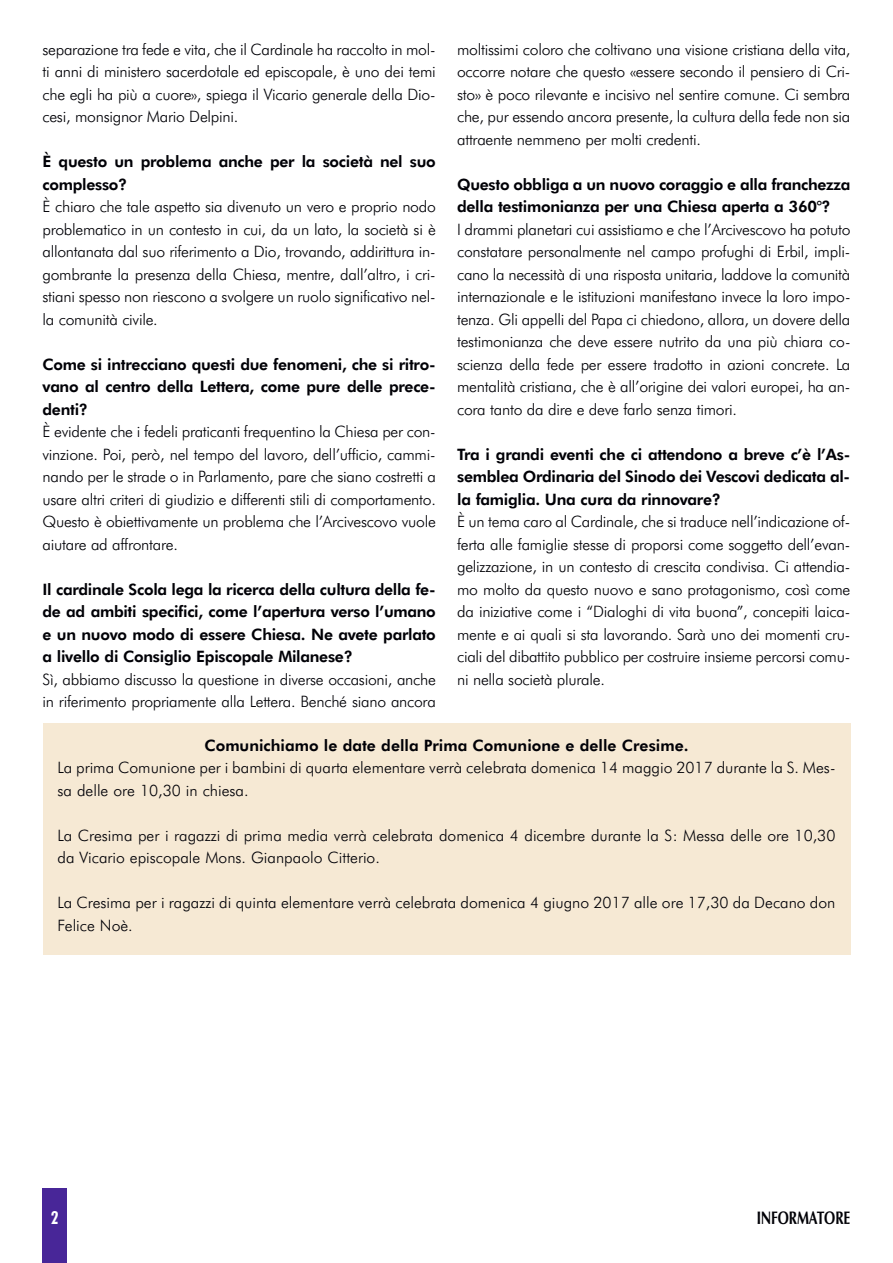
<style>
.page{position:relative;width:893px;height:1263px;background:#fff}
.page>*{position:absolute;margin:0;border:0;box-sizing:border-box;transform-origin:0 0}
.t1{font:700 18.15px "Zapf Humanist 601 BT";color:#000006;scale:.74 1}
.t2{font:700 condensed 18px "Futura BT";color:#fff}
.t3{font:300 15.75px/22.5px "Futura BT";letter-spacing:-.015em;color:#000006;text-align:justify}
.t4{font:800 15.75px/22.5px "Futura BT";letter-spacing:-.02em;color:#000006;text-align:justify}
.t5{font:800 15.75px "Futura BT";color:#000006}
</style>
<div class="page">
<div style="left:43px;top:1188px;width:24px;height:75px;background:#482698"></div>
<div style="left:43px;top:723px;width:807px;height:232px;background:#f6e9d4"></div>
<p class="t3" style="left:43px;top:38px;width:395px">separazione tra fede e vita, che il Cardinale ha raccolto in mol&shy;ti anni di ministero sacerdotale ed episcopale, è uno dei temi che egli ha più a cuore», spiega il Vicario generale della Dio&shy;cesi, monsignor Mario Delpini.</p>
<p class="t4" style="left:43px;top:150px;width:395px">È questo un problema anche per la società nel suo complesso?</p>
<p class="t3" style="left:43px;top:195px;width:395px">È chiaro che tale aspetto sia divenuto un vero e proprio nodo problematico in un contesto in cui, da un lato, la società si è allontanata dal suo riferimento a Dio, trovando, addirittura in&shy;gombrante la presenza della Chiesa, mentre, dall’altro, i cri&shy;stiani spesso non riescono a svolgere un ruolo significativo nel&shy;la comunità civile.</p>
<p class="t4" style="left:43px;top:353px;width:395px">Come si intrecciano questi due fenomeni, che si ritro&shy;vano al centro della Lettera, come pure delle prece&shy;denti?</p>
<p class="t3" style="left:43px;top:420px;width:395px">È evidente che i fedeli praticanti frequentino la Chiesa per con&shy;vinzione. Poi, però, nel tempo del lavoro, dell’ufficio, cammi&shy;nando per le strade o in Parlamento, pare che siano costretti a usare altri criteri di giudizio e differenti stili di comportamento.<br>Questo è obiettivamente un problema che l’Arcivescovo vuole aiutare ad affrontare.</p>
<p class="t4" style="left:43px;top:578px;width:395px">Il cardinale Scola lega la ricerca della cultura della fe&shy;de ad ambiti specifici, come l’apertura verso l’umano e un nuovo modo di essere Chiesa. Ne avete parlato a livello di Consiglio Episcopale Milanese?</p>
<p class="t3" style="left:43px;top:668px;width:395px">Sì, abbiamo discusso la questione in diverse occasioni, anche in riferimento propriamente alla Lettera. Benché siano ancora</p>
<p class="t3" style="left:457px;top:38px;width:395px">moltissimi coloro che coltivano una visione cristiana della vita, occorre notare che questo «essere secondo il pensiero di Cri&shy;sto» è poco rilevante e incisivo nel sentire comune. Ci sembra che, pur essendo ancora presente, la cultura della fede non sia attraente nemmeno per molti credenti.</p>
<p class="t4" style="left:457px;top:173px;width:395px">Questo obbliga a un nuovo coraggio e alla franchezza della testimonianza per una Chiesa aperta a 360°?</p>
<p class="t3" style="left:457px;top:218px;width:395px">I drammi planetari cui assistiamo e che l’Arcivescovo ha potuto constatare personalmente nel campo profughi di Erbil, impli&shy;cano la necessità di una risposta unitaria, laddove la comunità internazionale e le istituzioni manifestano invece la loro impo&shy;tenza. Gli appelli del Papa ci chiedono, allora, un dovere della testimonianza che deve essere nutrito da una più chiara co&shy;scienza della fede per essere tradotto in azioni concrete. La mentalità cristiana, che è all’origine dei valori europei, ha an&shy;cora tanto da dire e deve farlo senza timori.</p>
<p class="t4" style="left:457px;top:443px;width:395px">Tra i grandi eventi che ci attendono a breve c’è l’As&shy;semblea Ordinaria del Sinodo dei Vescovi dedicata al&shy;la famiglia. Una cura da rinnovare?</p>
<p class="t3" style="left:457px;top:510px;width:395px">È un tema caro al Cardinale, che si traduce nell’indicazione of&shy;ferta alle famiglie stesse di proporsi come soggetto dell’evan&shy;gelizzazione, in un contesto di crescita condivisa. Ci attendia&shy;mo molto da questo nuovo e sano protagonismo, così come da iniziative come i “Dialoghi di vita buona”, concepiti laica&shy;mente e ai quali si sta lavorando. Sarà uno dei momenti cru&shy;ciali del dibattito pubblico per costruire insieme percorsi comu&shy;ni nella società plurale.</p>
<p class="t5" style="left:204px;top:736px;width:486px">Comunichiamo le date della Prima Comunione e delle Cresime.</p>
<p class="t3" style="left:58px;top:756px;width:780px">La prima Comunione per i bambini di quarta elementare verrà celebrata domenica 14 maggio 2017 durante la S. Mes&shy;sa delle ore 10,30 in chiesa.</p>
<p class="t3" style="left:58px;top:824px;width:779px">La Cresima per i ragazzi di prima media verrà celebrata domenica 4 dicembre durante la S: Messa delle ore 10,30 da Vicario episcopale Mons. Gianpaolo Citterio.</p>
<p class="t3" style="left:58px;top:891px;width:779px">La Cresima per i ragazzi di quinta elementare verrà celebrata domenica 4 giugno 2017 alle ore 17,30 da Decano don<br>Felice Noè.</p>
<p class="t2" style="left:51px;top:1207px;width:9px">2</p>
<p class="t1" style="left:757px;top:1207px;width:128px">INFORMATORE</p>
</div>
